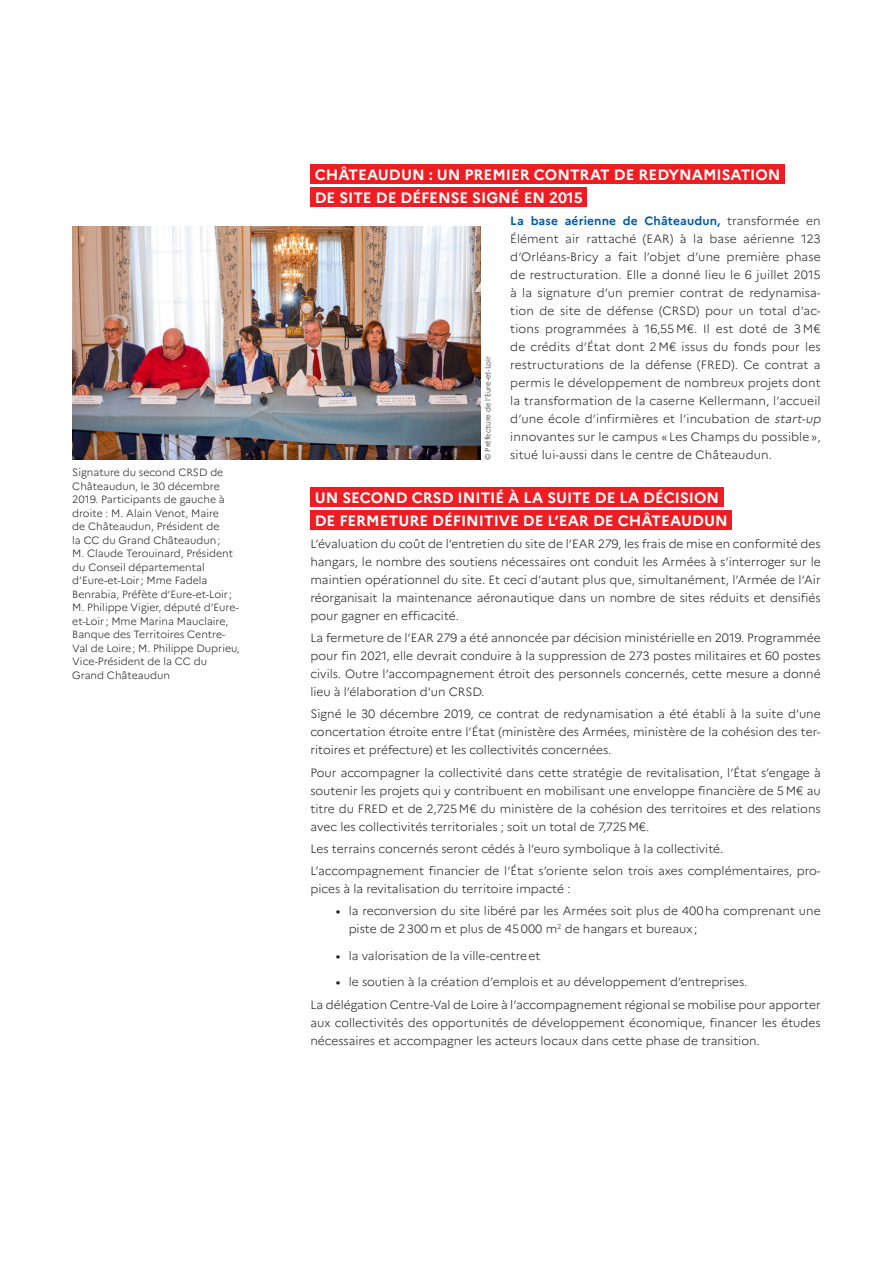
<style>
.page{position:relative;width:893px;height:1263px;background:#fff}
.page>*{position:absolute;margin:0;border:0;box-sizing:border-box;transform-origin:0 0}
.Sous-titre{font:700 15px "Marianne";color:#fff}
.Texte_courant{font:300 12px/18px "Marianne";color:#231f20;text-align:justify}
.Légende{font:300 10.5px/13.5px "Marianne";color:#231f20}
.crédits_photos{font:300 7.5px "Marianne";letter-spacing:-.005em;color:#231f20}
.s1{font-weight:700;color:#015aaa}
.s2{font-style:italic}
.s3{font-weight:500}
</style>
<div class="page">
<div style="left:310px;top:165px;width:475px;height:19px;background:#ee1d23"></div>
<div style="left:310px;top:187px;width:277px;height:19px;background:#ee1d23"></div>
<div style="left:310px;top:488px;width:413px;height:19px;background:#ee1d23"></div>
<div style="left:310px;top:510px;width:422px;height:19px;background:#ee1d23"></div>
<img style="left:72px;top:226px;width:408px;height:234px">
<p class="Légende" style="left:72px;top:466px;width:169px">Signature du second CRSD de<br>Châteaudun, le 30 décembre<br>2019. Participants de gauche à droite : M. Alain Venot, Maire<br>de Châteaudun, Président de<br>la CC du Grand Châteaudun;<br>M. Claude Terouinard, Président du Conseil départemental d’Eure-et-Loir; Mme Fadela<br>Benrabia, Préfète d’Eure-et-Loir;<br>M. Philippe Vigier, député d’Eure&shy;et-Loir; Mme Marina Mauclaire,<br>Banque des Territoires Centre-<br>Val de Loire; M. Philippe Duprieu,<br>Vice-Président de la CC du<br>Grand Châteaudun</p>
<p class="Sous-titre" style="left:315px;top:166px;width:467px">CHÂTEAUDUN : UN PREMIER CONTRAT DE REDYNAMISATION</p>
<p class="Sous-titre" style="left:315px;top:188px;width:269px">DE SITE DE DÉFENSE SIGNÉ EN 2015</p>
<p class="Texte_courant" style="left:510px;top:211px;width:314px;text-align:left"><span class="s1">La base aérienne de Châteaudun,</span> transformée en Élément air rattaché (EAR) à la base aérienne 123 d’Orléans-Bricy a fait l’objet d’une première phase de restructuration. Elle a donné lieu le 6 juillet 2015 à la signature d’un premier contrat de redynamisa&shy;tion de site de défense (CRSD) pour un total d’ac&shy;tions programmées à 16,55M€. Il est doté de 3M€ de crédits d’État dont 2M€ issus du fonds pour les restructurations de la défense (FRED). Ce contrat a permis le développement de nombreux projets dont la transformation de la caserne Kellermann, l’accueil d’une école d’infirmières et l’incubation de <span class="s2">start-up </span>innovantes sur le campus « Les Champs du possible», situé lui-aussi dans le centre de Châteaudun.</p>
<p class="Sous-titre" style="left:315px;top:489px;width:406px">UN SECOND CRSD INITIÉ À LA SUITE DE LA DÉCISION</p>
<p class="Sous-titre" style="left:315px;top:511px;width:415px">DE FERMETURE DÉFINITIVE DE L’EAR DE CHÂTEAUDUN</p>
<p class="Texte_courant" style="left:310px;top:534px;width:512px">L’évaluation du coût de l’entretien du site de l’EAR 279, les frais de mise en conformité des hangars, le nombre des soutiens nécessaires ont conduit les Armées à s’interroger sur le maintien opérationnel du site. Et ceci d’autant plus que, simultanément, l’Armée de l’Air réorganisait la maintenance aéronautique dans un nombre de sites réduits et densifiés pour gagner en efficacité.</p>
<p class="Texte_courant" style="left:310px;top:629px;width:512px">La fermeture de l’EAR 279 a été annoncée par décision ministérielle en 2019. Programmée pour fin 2021, elle devrait conduire à la suppression de 273 postes militaires et 60 postes civils. Outre l’accompagnement étroit des personnels concernés, cette mesure a donné lieu à l’élaboration d’un CRSD.</p>
<p class="Texte_courant" style="left:310px;top:705px;width:512px">Signé le 30 décembre 2019, ce contrat de redynamisation a été établi à la suite d’une concertation étroite entre l’État (ministère des Armées, ministère de la cohésion des ter&shy;ritoires et préfecture) et les collectivités concernées.</p>
<p class="Texte_courant" style="left:310px;top:763px;width:512px">Pour accompagner la collectivité dans cette stratégie de revitalisation, l’État s’engage à soutenir les projets qui y contribuent en mobilisant une enveloppe financière de 5M€ au titre du FRED et de 2,725M€ du ministère de la cohésion des territoires et des relations avec les collectivités territoriales ; soit un total de 7,725M€.</p>
<p class="Texte_courant" style="left:310px;top:839px;width:414px">Les terrains concernés seront cédés à l’euro symbolique à la collectivité.</p>
<p class="Texte_courant" style="left:310px;top:862px;width:512px">L’accompagnement financier de l’État s’oriente selon trois axes complémentaires, pro&shy;pices à la revitalisation du territoire impacté :</p>
<p class="Texte_courant" style="left:349px;top:902px;width:473px;text-indent:-13px"><span class="s3">•</span> la reconversion du site libéré par les Armées soit plus de 400ha comprenant une piste de 2300m et plus de 45000 m<sup>2</sup> de hangars et bureaux;</p>
<p class="Texte_courant" style="left:336px;top:946px;width:206px"><span class="s3">•</span> la valorisation de la ville-centreet</p>
<p class="Texte_courant" style="left:336px;top:973px;width:413px"><span class="s3">•</span> le soutien à la création d’emplois et au développement d’entreprises.</p>
<p class="Texte_courant" style="left:310px;top:995px;width:512px">La délégation Centre-Val de Loire à l’accompagnement régional se mobilise pour apporter aux collectivités des opportunités de développement économique, financer les études nécessaires et accompagner les acteurs locaux dans cette phase de transition.</p>
<p class="crédits_photos" style="left:483px;top:460px;width:105px;rotate:-90deg">© Préfecture de l’Eure-et-Loir</p>
</div>
